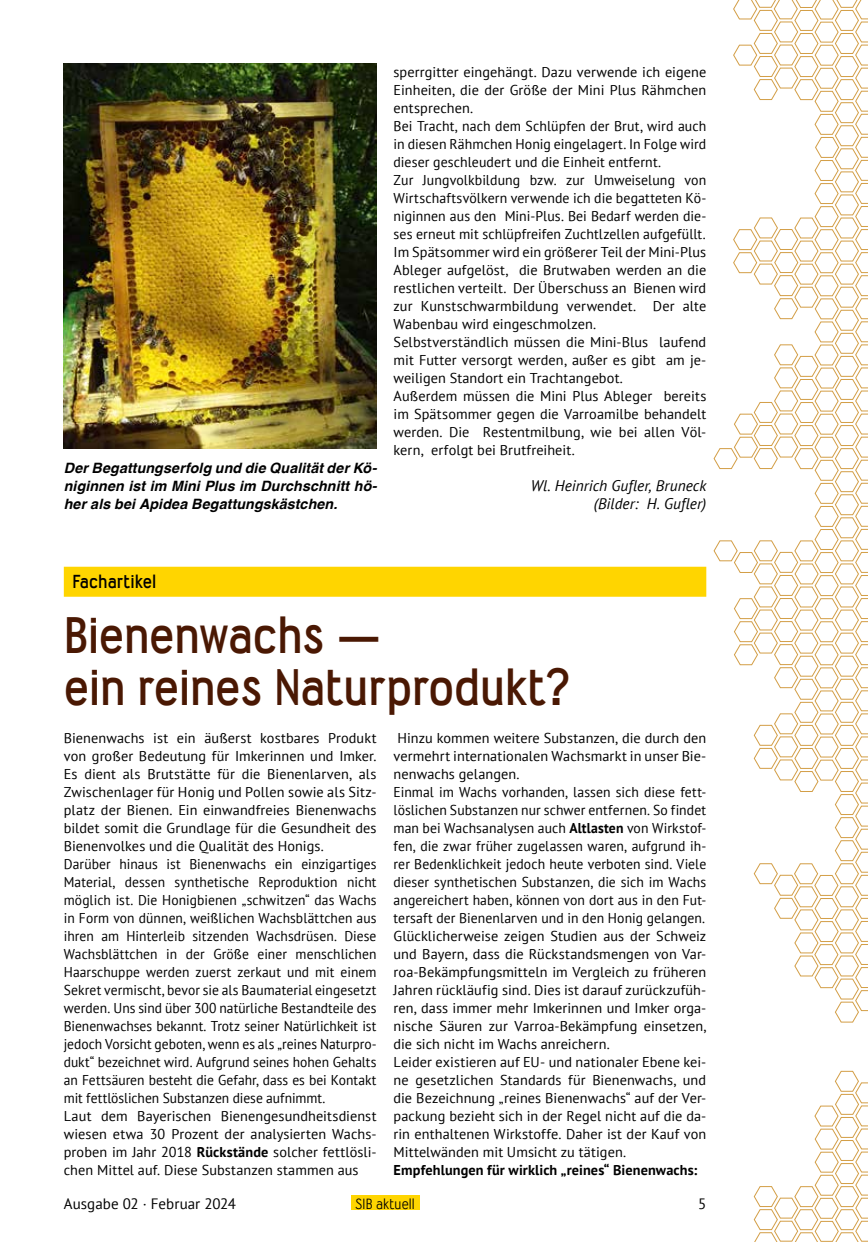
<style>
.page{position:relative;width:868px;height:1242px;background:#fff}
.page>*{position:absolute;margin:0;border:0;box-sizing:border-box;transform-origin:0 0}
.t1{font:700 45px/52.5px "Wyvern";letter-spacing:-.015em;color:#4a1803}
.t2{font:700 16.5px "Wyvern";letter-spacing:-.005em;color:#000}
.t3{font:italic 15.3px/18px "PT Sans";letter-spacing:.005em;color:#000;text-align:right}
.t4{font:15px "PT Sans";color:#000}
.t5{font:14.25px/18px "PT Sans";letter-spacing:.005em;color:#000}
.t6{font:italic 700 14.25px/18px "Helvetica";letter-spacing:.01em;color:#000;text-align:justify}
.t7{font:700 14.25px "PT Sans";letter-spacing:.01em;color:#000}
.t8{font:13.5px "Wyvern";letter-spacing:.005em;color:#000}
.s1{font-weight:700}
</style>
<div class="page">
<div style="left:351px;top:1195px;width:68px;height:15px;background:#ffd500"></div>
<div style="left:64px;top:567px;width:642px;height:30px;background:#ffd500"></div>
<img style="left:64px;top:64px;width:312px;height:384px">
<svg style="left:753px;top:1070px;width:114px;height:172px"></svg>
<svg style="left:713px;top:0;width:154px;height:1023px"></svg>
<p class="t6" style="left:64px;top:459px;width:315px">Der Begattungserfolg und die Qualität der Kö&shy;niginnen ist im Mini Plus im Durchschnitt hö&shy;her als bei Apidea Begattungskästchen.</p>
<p class="t5" style="left:393px;top:62px;width:314px">sperrgitter eingehängt. Dazu verwende ich eigene Einheiten, die der Größe der Mini Plus Rähmchen entsprechen.<br>Bei Tracht, nach dem Schlüpfen der Brut, wird auch in diesen Rähmchen Honig eingelagert. In Folge wird dieser geschleudert und die Einheit entfernt.<br>Zur Jungvolkbildung bzw. zur Umweiselung von Wirtschaftsvölkern verwende ich die begatteten Kö&shy;niginnen aus den Mini-Plus. Bei Bedarf werden die&shy;ses erneut mit schlüpfreifen Zuchtlzellen aufgefüllt.<br>Im Spätsommer wird ein größerer Teil der Mini-Plus Ableger aufgelöst, die Brutwaben werden an die restlichen verteilt. Der Überschuss an Bienen wird zur Kunstschwarmbildung verwendet. Der alte Wabenbau wird eingeschmolzen.<br>Selbstverständlich müssen die Mini-Blus laufend mit Futter versorgt werden, außer es gibt am je&shy;weiligen Standort ein Trachtangebot.<br>Außerdem müssen die Mini Plus Ableger bereits im Spätsommer gegen die Varroamilbe behandelt werden. Die Restentmilbung, wie bei allen Völ&shy;kern, erfolgt bei Brutfreiheit.</p>
<p class="t3" style="left:531px;top:476px;width:177px">Wl. Heinrich Gufler, Bruneck (Bilder: H. Gufler)</p>
<p class="t2" style="left:72px;top:570px;width:85px">Fachartikel</p>
<h1 class="t1" style="left:64px;top:608px;width:507px">Bienenwachs –<br>ein reines Naturprodukt?</h1>
<p class="t5" style="left:64px;top:728px;width:314px">Bienenwachs ist ein äußerst kostbares Produkt von großer Bedeutung für Imkerinnen und Imker.<br>Es dient als Brutstätte für die Bienenlarven, als Zwischenlager für Honig und Pollen sowie als Sitz&shy;platz der Bienen. Ein einwandfreies Bienenwachs bildet somit die Grundlage für die Gesundheit des Bienenvolkes und die Qualität des Honigs.<br>Darüber hinaus ist Bienenwachs ein einzigartiges Material, dessen synthetische Reproduktion nicht möglich ist. Die Honigbienen „schwitzen“ das Wachs in Form von dünnen, weißlichen Wachsblättchen aus ihren am Hinterleib sitzenden Wachsdrüsen. Diese Wachsblättchen in der Größe einer menschlichen Haarschuppe werden zuerst zerkaut und mit einem Sekret vermischt, bevor sie als Baumaterial eingesetzt werden. Uns sind über 300 natürliche Bestandteile des Bienenwachses bekannt. Trotz seiner Natürlichkeit ist jedoch Vorsicht geboten, wenn es als „reines Naturpro&shy;dukt“ bezeichnet wird. Aufgrund seines hohen Gehalts an Fettsäuren besteht die Gefahr, dass es bei Kontakt mit fettlöslichen Substanzen diese aufnimmt.<br>Laut dem Bayerischen Bienengesundheitsdienst wiesen etwa 30 Prozent der analysierten Wachs&shy;proben im Jahr 2018 <span class="s1">Rückstände</span> solcher fettlösli&shy;chen Mittel auf. Diese Substanzen stammen aus</p>
<p class="t5" style="left:393px;top:728px;width:314px">Hinzu kommen weitere Substanzen, die durch den vermehrt internationalen Wachsmarkt in unser Bie&shy;nenwachs gelangen.<br>Einmal im Wachs vorhanden, lassen sich diese fett&shy;löslichen Substanzen nur schwer entfernen. So findet man bei Wachsanalysen auch <span class="s1">Altlasten</span> von Wirkstof&shy;fen, die zwar früher zugelassen waren, aufgrund ih&shy;rer Bedenklichkeit jedoch heute verboten sind. Viele dieser synthetischen Substanzen, die sich im Wachs angereichert haben, können von dort aus in den Fut&shy;tersaft der Bienenlarven und in den Honig gelangen.<br>Glücklicherweise zeigen Studien aus der Schweiz und Bayern, dass die Rückstandsmengen von Var&shy;roa-Bekämpfungsmitteln im Vergleich zu früheren Jahren rückläufig sind. Dies ist darauf zurückzufüh&shy;ren, dass immer mehr Imkerinnen und Imker orga&shy;nische Säuren zur Varroa-Bekämpfung einsetzen, die sich nicht im Wachs anreichern.<br>Leider existieren auf EU- und nationaler Ebene kei&shy;ne gesetzlichen Standards für Bienenwachs, und die Bezeichnung „reines Bienenwachs“ auf der Ver&shy;packung bezieht sich in der Regel nicht auf die da&shy;rin enthaltenen Wirkstoffe. Daher ist der Kauf von Mittelwänden mit Umsicht zu tätigen.</p>
<p class="t7" style="left:393px;top:1160px;width:305px">Empfehlungen für wirklich „reines“ Bienenwachs:</p>
<p class="t4" style="left:64px;top:1193px;width:174px">Ausgabe 02 · Februar 2024</p>
<p class="t8" style="left:355px;top:1195px;width:61px">SIB aktuell</p>
<p class="t4" style="left:698px;top:1193px;width:10px">5</p>
</div>
